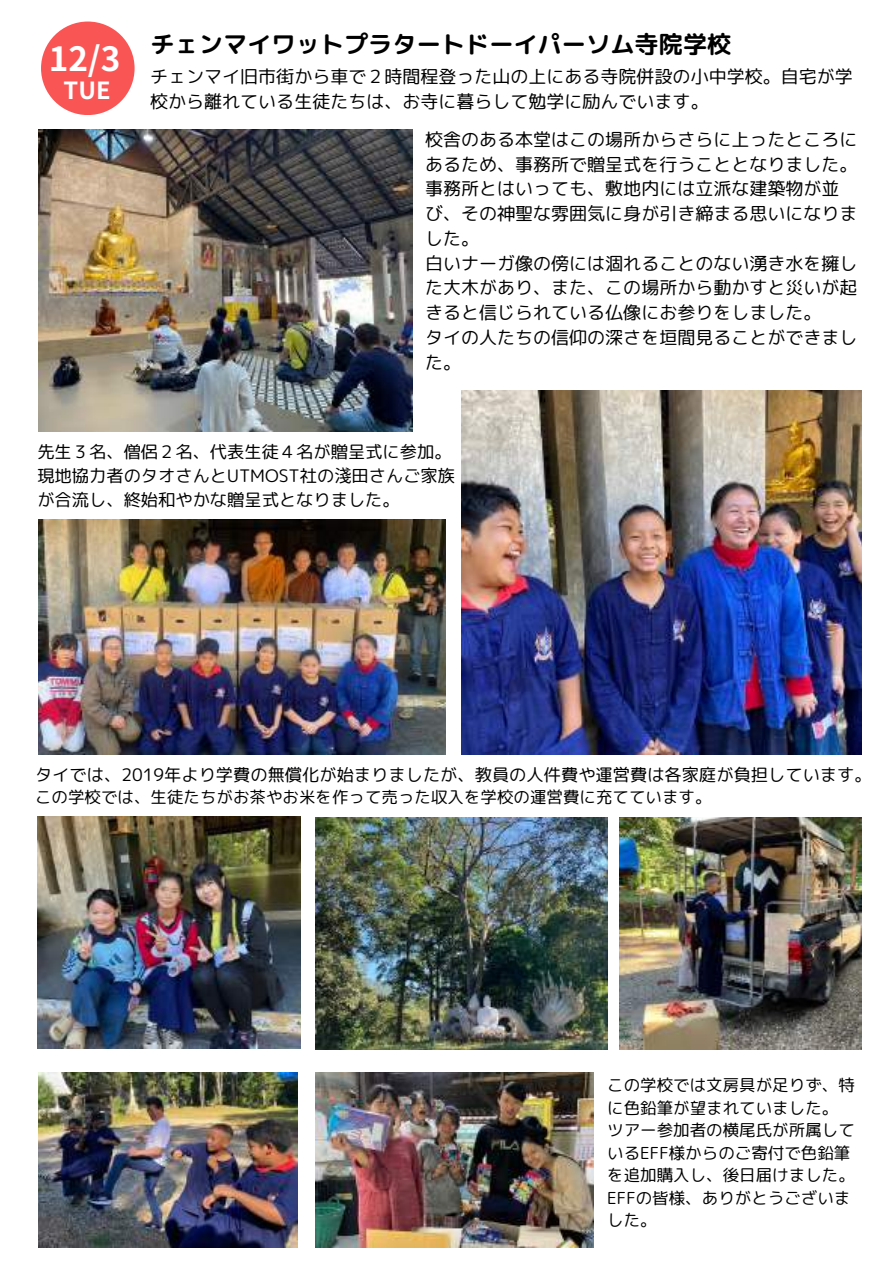
<style>
.page{position:relative;width:894px;height:1264px;background:#fff}
.page>*{position:absolute;margin:0;border:0;box-sizing:border-box;transform-origin:0 0}
.t1{font:700 33.3px "Noto Sans JP";color:#fff}
.t2{font:24.15px "rounded mplus 1 p bold";color:#000}
.t3{font:700 23.55px "Noto Sans JP";color:#fff}
.t4{font:18px/24.8px "rounded mplus 1 p regular";color:#000}
.t5{font:17.25px/23.7px "rounded mplus 1 p regular";color:#000}
.t6{font:16.5px/22.5px "rounded mplus 1 p regular";color:#000}
.s1{font-family:"Noto Sans CJ Ksc"}
</style>
<div class="page">
<div style="left:41px;top:22px;width:93px;height:93px;background:#fa5555;border-radius:50%"></div>
<img style="left:315px;top:1072px;width:278px;height:175px">
<img style="left:38px;top:130px;width:374px;height:302px">
<img style="left:461px;top:390px;width:400px;height:364px">
<img style="left:38px;top:519px;width:407px;height:235px">
<img style="left:37px;top:816px;width:263px;height:232px">
<img style="left:315px;top:817px;width:292px;height:232px">
<img style="left:619px;top:817px;width:242px;height:232px">
<img style="left:38px;top:1072px;width:259px;height:175px">
<h1 class="t1" style="left:49px;top:32px;width:73px">12/3</h1>
<h3 class="t3" style="left:64px;top:71px;width:48px">TUE</h3>
<h2 class="t2" style="left:150px;top:27px;width:582px">チェンマイワットプラタートドーイパーソム寺院学校</h2>
<p class="t4" style="left:150px;top:64px;width:704px">チェンマイ旧市街から車で２時間程登った山の上にある寺院併設の小中学校。自宅が学校から離れている生徒たちは、お寺に暮らして勉学に励んでいます。</p>
<p class="t4" style="left:425px;top:127px;width:434px">校舎のある本堂はこの場所からさらに上ったところにあるため、事務所で贈呈式を行うこととなりました。事務所とはいっても、敷地内には立派な建築物が並び、その神聖な雰囲気に身が引き締まる思いになりました。<br>白いナーガ像の傍には涸れることのない湧き水を擁した大木があり、また、この場所から動かすと災いが起きると信じられている仏像にお参りをしました。<br>タイの人たちの信仰の深さを垣間見ることができました。</p>
<p class="t5" style="left:37px;top:440px;width:419px">先生３名、僧侶２名、代表生徒４名が贈呈式に参加。現地協力者のタオさんとUTMOST社の<span class="s1">淺</span>田さんご家族が合流し、終始和やかな贈呈式となりました。</p>
<p class="t5" style="left:35px;top:762px;width:838px">タイでは、2019年より学費の無償化が始まりましたが、教員の人件費や運営費は各家庭が負担しています。</p>
<p class="t6" style="left:35px;top:785px;width:678px">この学校では、生徒たちがお茶やお米を作って売った収入を学校の運営費に充てています。</p>
<p class="t6" style="left:607px;top:1073px;width:249px">この学校では文房具が足りず、特に色鉛筆が望まれていました。ツアー参加者の横尾氏が所属しているEFF様からのご寄付で色鉛筆を追加購入し、後日届けました。<br>EFFの皆様、ありがとうございました。</p>
</div>
